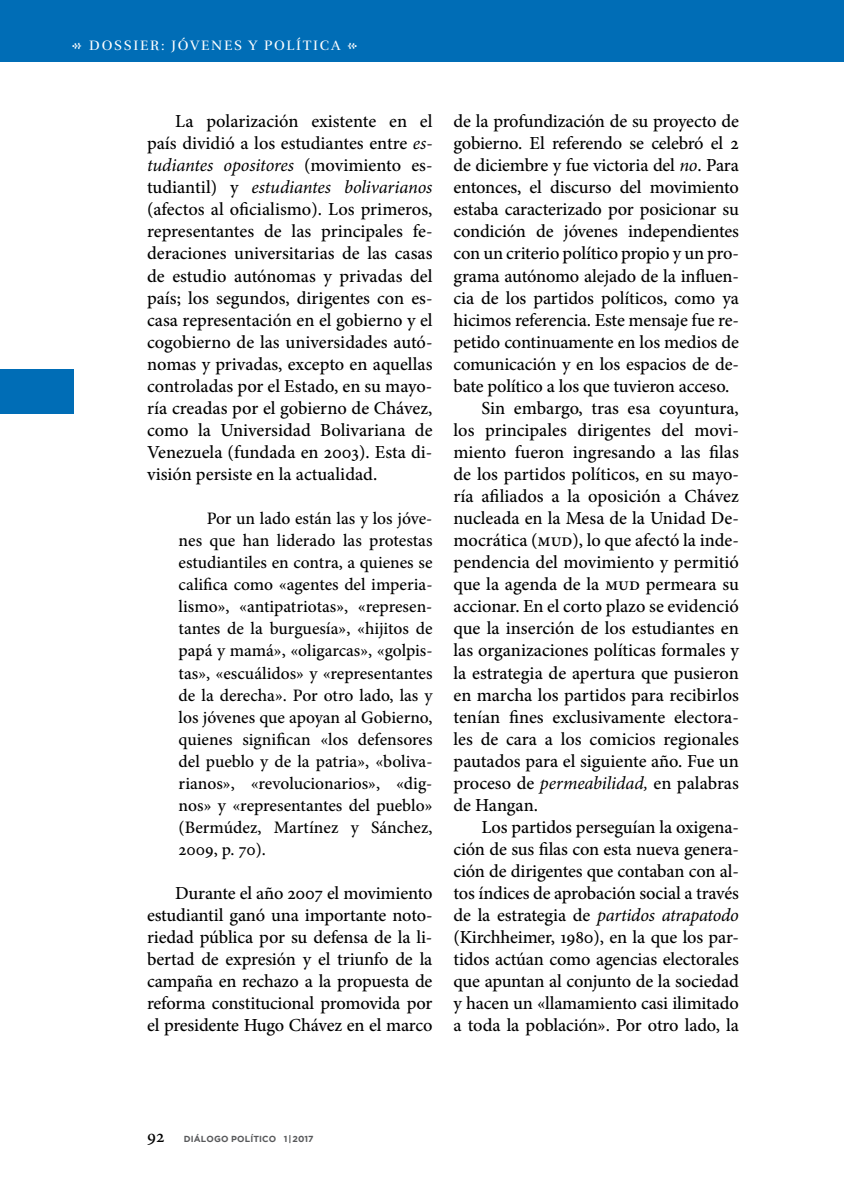
<style>
.page{position:relative;width:844px;height:1191px;background:#fff}
.page>*{position:absolute;margin:0;border:0;box-sizing:border-box;transform-origin:0 0}
.t1{font:500 18.38px/22.1px "Minion Pro";letter-spacing:-.005em;color:#000;text-align:justify}
.t2{font:italic 18.38px "Minion Pro";letter-spacing:-.02em;color:#000}
.t3{font:500 17.5px/22.1px "Minion Pro";color:#000;text-align:justify}
.t4{font:14px "Rufina";letter-spacing:.12em;color:#fff}
.t5{font:700 8.75px "Gotham";letter-spacing:.015em;color:#58595b}
.s1{font-weight:400;font-style:italic}
.s2{font-weight:500;font-style:normal}
</style>
<div class="page">
<div style="left:0;top:0;width:843px;height:62px;background:#006db6"></div>
<div style="left:0;top:370px;width:73px;height:44px;background:#006db6"></div>
<p class="t4" style="left:89px;top:36px;width:252px">DOSSIER: JÓVENES Y POLÍTICA</p>
<p class="t1" style="left:147px;top:110px;width:287px;text-indent:28px">La polarización existente en el país dividió a los estudiantes entre <span class="s1">es&shy;tudiantes opositores</span> (movimiento es&shy;tudiantil) y <span class="s1">estudiantes bolivarianos </span>(afectos al oficialismo). Los primeros, representantes de las principales fe&shy;deraciones universitarias de las casas de estudio autónomas y privadas del país; los segundos, dirigentes con es&shy;casa representación en el gobierno y el cogobierno de las universidades autó&shy;nomas y privadas, excepto en aquellas controladas por el Estado, en su mayo&shy;ría creadas por el gobierno de Chávez, como la Universidad Bolivariana de Venezuela (fundada en 2003). Esta di&shy;visión persiste en la actualidad.</p>
<p class="t3" style="left:178px;top:507px;width:255px;text-indent:28px">Por un lado están las y los jóve&shy;nes que han liderado las protestas estudiantiles en contra, a quienes se califica como «agentes del imperia&shy;lismo», «antipatriotas», «represen&shy;tantes de la burguesía», «hijitos de papá y mamá», «oligarcas», «golpis&shy;tas», «escuálidos» y «representantes de la derecha». Por otro lado, las y los jóvenes que apoyan al Gobierno, quienes significan «los defensores del pueblo y de la patria», «boliva&shy;rianos», «revolucionarios», «dig&shy;nos» y «representantes del pueblo» (Bermúdez, Martínez y Sánchez, 2009, p. 70).</p>
<p class="t1" style="left:147px;top:882px;width:287px;text-indent:28px">Durante el año 2007 el movimiento estudiantil ganó una importante noto&shy;riedad pública por su defensa de la li&shy;bertad de expresión y el triunfo de la campaña en rechazo a la propuesta de reforma constitucional promovida por el presidente Hugo Chávez en el marco</p>
<p class="t1" style="left:453px;top:110px;width:287px">de la profundización de su proyecto de</p>
<p class="t1" style="left:453px;top:132px;width:287px">gobierno. El referendo se celebró el 2</p>
<p class="t1" style="left:453px;top:154px;width:287px">de diciembre y fue victoria del <span class="s1">no</span>. Para</p>
<p class="t1" style="left:453px;top:176px;width:287px">entonces, el discurso del movimiento</p>
<p class="t1" style="left:453px;top:198px;width:287px">estaba caracterizado por posicionar su</p>
<p class="t1" style="left:453px;top:220px;width:287px">condición de jóvenes independientes</p>
<p class="t1" style="left:453px;top:242px;width:287px">con un criterio político propio y un pro-</p>
<p class="t1" style="left:453px;top:265px;width:287px">grama autónomo alejado de la influen-</p>
<p class="t1" style="left:453px;top:287px;width:287px">cia de los partidos políticos, como ya</p>
<p class="t1" style="left:453px;top:309px;width:287px">hicimos referencia. Este mensaje fue re-</p>
<p class="t1" style="left:453px;top:331px;width:287px">petido continuamente en los medios de</p>
<p class="t1" style="left:453px;top:353px;width:287px">comunicación y en los espacios de de-</p>
<p class="t1" style="left:453px;top:375px;width:277px">bate político a los que tuvieron acceso.</p>
<p class="t1" style="left:481px;top:397px;width:259px">Sin embargo, tras esa coyuntura,</p>
<p class="t1" style="left:453px;top:419px;width:287px">los principales dirigentes del movi-</p>
<p class="t1" style="left:453px;top:441px;width:287px">miento fueron ingresando a las filas</p>
<p class="t1" style="left:453px;top:463px;width:287px">de los partidos políticos, en su mayo-</p>
<p class="t1" style="left:453px;top:485px;width:287px">ría afiliados a la oposición a Chávez</p>
<p class="t1" style="left:453px;top:507px;width:287px">nucleada en la Mesa de la Unidad De-</p>
<p class="t1" style="left:453px;top:529px;width:287px">mocrática (mud), lo que afectó la inde-</p>
<p class="t1" style="left:453px;top:551px;width:287px">pendencia del movimiento y permitió</p>
<p class="t1" style="left:453px;top:573px;width:287px">que la agenda de la mud permeara su</p>
<p class="t1" style="left:453px;top:595px;width:287px">accionar. En el corto plazo se evidenció</p>
<p class="t1" style="left:453px;top:617px;width:287px">que la inserción de los estudiantes en</p>
<p class="t1" style="left:453px;top:639px;width:287px">las organizaciones políticas formales y</p>
<p class="t1" style="left:453px;top:661px;width:287px">la estrategia de apertura que pusieron</p>
<p class="t1" style="left:453px;top:683px;width:287px">en marcha los partidos para recibirlos</p>
<p class="t1" style="left:453px;top:706px;width:287px">tenían fines exclusivamente electora-</p>
<p class="t1" style="left:453px;top:728px;width:287px">les de cara a los comicios regionales</p>
<p class="t1" style="left:453px;top:750px;width:287px">pautados para el siguiente año. Fue un</p>
<p class="t1" style="left:453px;top:772px;width:287px">proceso de <span class="s1">permeabilidad,</span> en palabras</p>
<p class="t1" style="left:453px;top:794px;width:86px">de Hangan.</p>
<p class="t1" style="left:481px;top:816px;width:259px">Los partidos perseguían la oxigena-</p>
<p class="t1" style="left:453px;top:838px;width:287px">ción de sus filas con esta nueva genera-</p>
<p class="t1" style="left:453px;top:860px;width:287px">ción de dirigentes que contaban con al-</p>
<p class="t1" style="left:453px;top:882px;width:287px">tos índices de aprobación social a través</p>
<p class="t2" style="left:453px;top:902px;width:287px"><span class="s2">de la estrategia de</span> partidos atrapatodo</p>
<p class="t1" style="left:453px;top:926px;width:287px">(Kirchheimer, 1980), en la que los par-</p>
<p class="t1" style="left:453px;top:948px;width:287px">tidos actúan como agencias electorales</p>
<p class="t1" style="left:453px;top:970px;width:287px">que apuntan al conjunto de la sociedad</p>
<p class="t1" style="left:453px;top:992px;width:287px">y hacen un «llamamiento casi ilimitado</p>
<p class="t1" style="left:453px;top:1014px;width:287px">a toda la población». Por otro lado, la</p>
<p class="t1" style="left:147px;top:1124px;width:19px">92</p>
<p class="t5" style="left:184px;top:1133px;width:131px">DIÁLOGO POLÍTICO 1 |2017</p>
</div>
